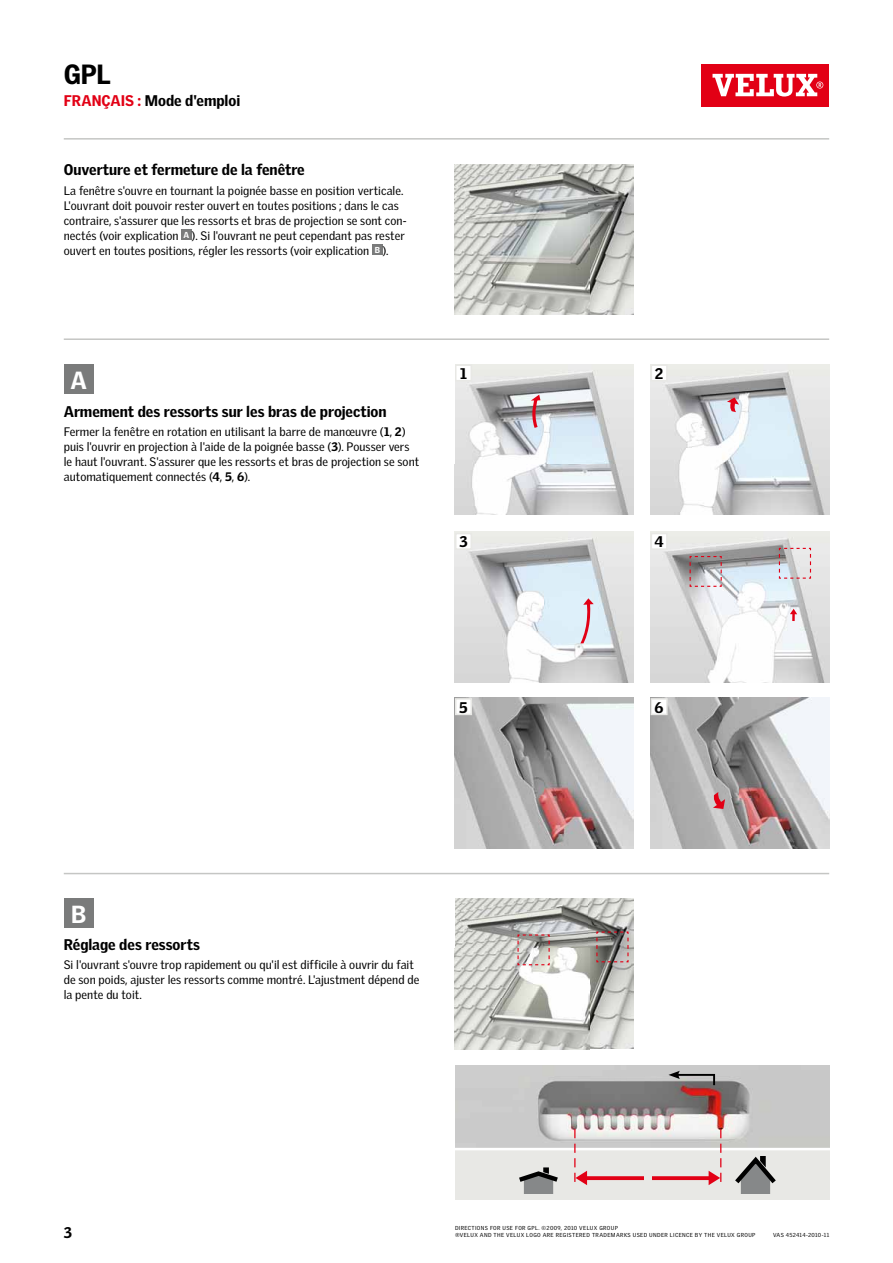
<style>
.page{position:relative;width:893px;height:1263px;background:#fff}
.page>*{position:absolute;margin:0;border:0;box-sizing:border-box;transform-origin:0 0}
.t1{font:900 27px "Velux Gothic";color:#000}
.t2{font:900 24px "Velux Gothic";color:#fff}
.t3{font:900 15px "Velux Gothic";letter-spacing:-.005em;color:#000}
.t4{font:12px/15px "Velux Gothic";letter-spacing:.005em;color:#000}
.t5{font:5.7px/7.5px "Velux Gothic";letter-spacing:.06em;color:#000}
.s1{color:#e20015}
.s2{font-weight:900}
</style>
<div class="page">
<img style="left:455px;top:898px;width:179px;height:151px">
<div style="left:702px;top:64px;width:127px;height:42px;background:#e20015"></div>
<svg style="left:712px;top:74px;width:111px;height:23px"></svg>
<img style="left:455px;top:164px;width:179px;height:150px">
<div style="left:64px;top:364px;width:30px;height:30px;background:#7a7b7b"></div>
<div style="left:64px;top:898px;width:30px;height:30px;background:#7a7b7b"></div>
<img style="left:455px;top:698px;width:179px;height:151px">
<img style="left:650px;top:698px;width:179px;height:151px">
<img style="left:455px;top:531px;width:179px;height:151px">
<img style="left:650px;top:531px;width:179px;height:151px">
<img style="left:455px;top:364px;width:179px;height:151px">
<img style="left:650px;top:364px;width:179px;height:151px">
<div style="left:456px;top:365px;width:15px;height:16px;background:#fff"></div>
<div style="left:455px;top:364px;width:17px;height:17px;border:2px solid #e8e8e5"></div>
<div style="left:651px;top:365px;width:16px;height:16px;background:#fff"></div>
<div style="left:651px;top:364px;width:17px;height:17px;border:2px solid #e8e8e5"></div>
<div style="left:651px;top:534px;width:16px;height:15px;background:#fff"></div>
<div style="left:651px;top:533px;width:17px;height:17px;border:2px solid #e8e8e5"></div>
<div style="left:456px;top:534px;width:15px;height:15px;background:#fff"></div>
<div style="left:455px;top:533px;width:17px;height:17px;border:2px solid #e8e8e5"></div>
<div style="left:456px;top:699px;width:15px;height:15px;background:#fff"></div>
<div style="left:455px;top:698px;width:17px;height:17px;border:2px solid #e8e8e5"></div>
<div style="left:651px;top:699px;width:16px;height:15px;background:#fff"></div>
<div style="left:651px;top:698px;width:17px;height:17px;border:2px solid #e8e8e5"></div>
<svg style="left:689px;top:555px;width:33px;height:32px"></svg>
<svg style="left:778px;top:547px;width:34px;height:32px"></svg>
<svg style="left:596px;top:931px;width:33px;height:32px"></svg>
<svg style="left:517px;top:934px;width:33px;height:32px"></svg>
<svg style="left:531px;top:395px;width:9px;height:36px"></svg>
<svg style="left:727px;top:397px;width:12px;height:15px"></svg>
<svg style="left:580px;top:598px;width:14px;height:45px"></svg>
<svg style="left:790px;top:609px;width:7px;height:12px"></svg>
<svg style="left:712px;top:792px;width:13px;height:17px"></svg>
<div style="left:455px;top:1066px;width:374px;height:133px;background:#e8e8e5"></div>
<img style="left:455px;top:1066px;width:374px;height:82px">
<svg style="left:735px;top:1156px;width:41px;height:37px"></svg>
<svg style="left:519px;top:1167px;width:39px;height:26px"></svg>
<hr style="left:445px;top:1148px;width:406px;height:2px;background:#fff">
<svg style="left:668px;top:1071px;width:48px;height:16px"></svg>
<svg style="left:587px;top:1176px;width:122px;height:4px"></svg>
<svg style="left:574px;top:1129px;width:13px;height:56px"></svg>
<svg style="left:709px;top:1129px;width:12px;height:56px"></svg>
<div style="left:644px;top:1173px;width:7px;height:12px;background:#e8e8e5"></div>
<div style="left:181px;top:229px;width:11px;height:11px;background:#7a7b7b"></div>
<div style="left:372px;top:244px;width:11px;height:11px;background:#7a7b7b"></div>
<hr style="left:64px;top:338px;width:765px;height:2px;background:#c5c6c4">
<hr style="left:64px;top:873px;width:765px;height:1px;background:#c5c6c4">
<hr style="left:64px;top:138px;width:765px;height:2px;background:#c5c6c4">
<h1 class="t1" style="left:64px;top:57px;width:49px">GPL</h1>
<p class="t3" style="left:64px;top:91px;width:178px"><span class="s1">FRANÇAIS :</span> Mode d'emploi</p>
<p class="t3" style="left:64px;top:160px;width:243px">Ouverture et fermeture de la fenêtre</p>
<p class="t4" style="left:64px;top:183px;width:344px">La fenêtre s'ouvre en tournant la poignée basse en position verticale.<br>L'ouvrant doit pouvoir rester ouvert en toutes positions ; dans le cas contraire, s'assurer que les ressorts et bras de projection se sont con&shy;nectés (voir explication <sup>A</sup> ). Si l'ouvrant ne peut cependant pas rester ouvert en toutes positions, régler les ressorts (voir explication <sup>B</sup> ).</p>
<h2 class="t2" style="left:70px;top:365px;width:18px">A</h2>
<p class="t3" style="left:64px;top:402px;width:324px">Armement des ressorts sur les bras de projection</p>
<p class="t4" style="left:64px;top:424px;width:357px">Fermer la fenêtre en rotation en utilisant la barre de manœuvre (<span class="s2">1</span>, <span class="s2">2</span>) puis l'ouvrir en projection à l'aide de la poignée basse (<span class="s2">3</span>). Pousser vers le haut l'ouvrant. S'assurer que les ressorts et bras de projection se sont automatiquement connectés (<span class="s2">4</span>, <span class="s2">5</span>, <span class="s2">6</span>).</p>
<p class="t3" style="left:460px;top:364px;width:8px">1</p>
<p class="t3" style="left:655px;top:364px;width:10px">2</p>
<p class="t3" style="left:459px;top:532px;width:10px">3</p>
<p class="t3" style="left:654px;top:532px;width:11px">4</p>
<p class="t3" style="left:459px;top:698px;width:10px">5</p>
<p class="t3" style="left:655px;top:698px;width:10px">6</p>
<h2 class="t2" style="left:71px;top:899px;width:16px">B</h2>
<p class="t3" style="left:64px;top:935px;width:138px">Réglage des ressorts</p>
<p class="t4" style="left:64px;top:957px;width:357px">Si l'ouvrant s'ouvre trop rapidement ou qu'il est difficile à ouvrir du fait de son poids, ajuster les ressorts comme montré. L'ajustment dépend de la pente du toit.</p>
<p class="t3" style="left:64px;top:1222px;width:10px">3</p>
<p class="t5" style="left:455px;top:1224px;width:302px">DIRECTIONS FOR USE FOR GPL. ©2009, 2010 VELUX GROUP<br>®VELUX AND THE VELUX LOGO ARE REGISTERED TRADEMARKS USED UNDER LICENCE BY THE VELUX GROUP</p>
<p class="t5" style="left:773px;top:1231px;width:58px">VAS 452414-2010-11</p>
</div>
